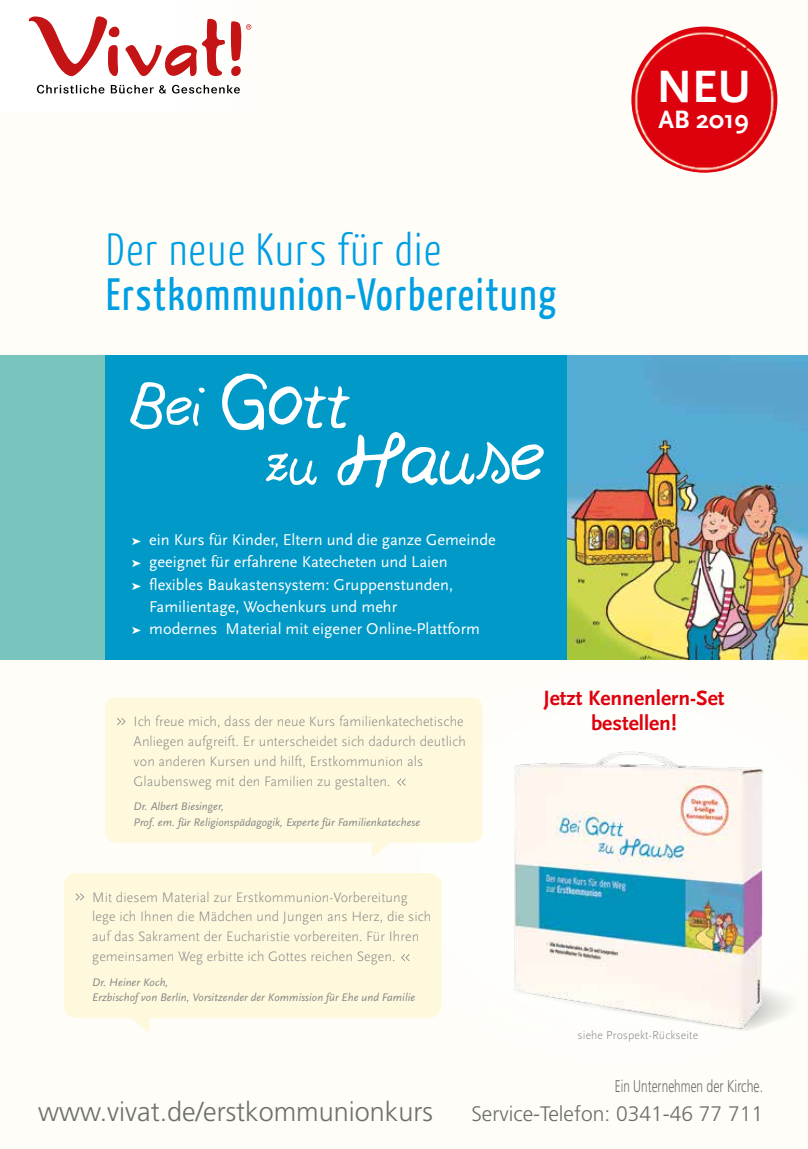
<style>
.page{position:relative;width:808px;height:1149px;background:#fff}
.page>*{position:absolute;margin:0;border:0;box-sizing:border-box;transform-origin:0 0}
.t1{font:700 47.25px "Scala Sans Pro";color:#fff}
.t2{font:45px "Yanone Kaffeesatz";letter-spacing:.04em;color:#009ee3}
.t3{font:300 45px "Yanone Kaffeesatz";letter-spacing:.04em;color:#009ee3}
.t4{font:300 27px "Frutiger LT Std";color:#6e6e6e}
.t5{font:700 26.25px "Scala Sans Pro";color:#fff}
.t6{font:700 21.6px/25.2px "Scala Sans Pro";color:#dd010d;text-align:center}
.t7{font:300 21px "Frutiger LT Std";color:#6e6e6e}
.t8{font:300 16.95px "Frutiger LT Std";color:#6e6e6e;scale:.7 1}
.t9{font:16.35px "Scala Sans Pro";color:#fff}
.t10{font:300 14.25px/20px "Scala Sans Pro";letter-spacing:.005em;color:#868786}
.t11{font:300 12px "Scala Sans Pro";letter-spacing:.005em;color:#868786}
.t12{font:italic 11.4px/15.8px "Scala Sans Pro";letter-spacing:.005em;color:#868786}
</style>
<div class="page">
<div style="left:0;top:0;width:808px;height:1148px;background:#fefdf7"></div>
<svg style="left:774px;top:992px;width:15px;height:28px"></svg>
<div style="left:0;top:0;width:302px;height:111px;background:#fff"></div>
<svg style="left:37px;top:85px;width:203px;height:8px"></svg>
<svg style="left:28px;top:16px;width:223px;height:61px"></svg>
<div style="left:0;top:355px;width:651px;height:304px;background:#0099c8"></div>
<div style="left:0;top:355px;width:104px;height:304px;background:#79c4bd"></div>
<img style="left:568px;top:355px;width:240px;height:304px">
<svg style="left:130px;top:373px;width:414px;height:114px"></svg>
<img style="left:514px;top:751px;width:260px;height:279px">
<img style="left:631px;top:27px;width:146px;height:146px;border-radius:73px">
<div style="left:105px;top:697px;width:378px;height:145px;background:#fef9dd;border-radius:11px"></div>
<div style="left:64px;top:872px;width:377px;height:145px;background:#fef9dd;border-radius:13px"></div>
<svg style="left:117px;top:718px;width:9px;height:7px"></svg>
<svg style="left:397px;top:778px;width:8px;height:7px"></svg>
<svg style="left:76px;top:893px;width:8px;height:7px"></svg>
<svg style="left:401px;top:954px;width:8px;height:7px"></svg>
<svg style="left:372px;top:842px;width:18px;height:15px"></svg>
<svg style="left:131px;top:1017px;width:19px;height:15px"></svg>
<h2 class="t3" style="left:106px;top:221px;width:336px">Der neue Kurs für die</h2>
<h2 class="t2" style="left:106px;top:266px;width:451px">Erstkommunion-Vorbereitung</h2>
<p class="t9" style="left:132px;top:530px;width:366px">➤ ein Kurs für Kinder, Eltern und die ganze Gemeinde</p>
<p class="t9" style="left:132px;top:552px;width:317px">➤ geeignet für erfahrene Katecheten und Laien</p>
<p class="t9" style="left:132px;top:574px;width:323px">➤ flexibles Baukastensystem: Gruppenstunden,</p>
<p class="t9" style="left:149px;top:596px;width:249px">Familientage, Wochenkurs und mehr</p>
<p class="t9" style="left:132px;top:618px;width:350px">➤ modernes Material mit eigener Online-Plattform</p>
<h1 class="t1" style="left:656px;top:59px;width:96px">NEU</h1>
<h3 class="t5" style="left:658px;top:104px;width:92px">AB 2019</h3>
<p class="t10" style="left:134px;top:711px;width:334px">Ich freue mich, dass der neue Kurs familienkatechetische Anliegen aufgreift. Er unterscheidet sich dadurch deutlich von anderen Kursen und hilft, Erstkommunion als Glaubensweg mit den Familien zu gestalten.</p>
<p class="t12" style="left:134px;top:798px;width:288px">Dr. Albert Biesinger,<br>Prof. em. für Religionspädagogik, Experte für Familienkatechese</p>
<p class="t10" style="left:92px;top:886px;width:341px">Mit diesem Material zur Erstkommunion-Vorbereitung lege ich Ihnen die Mädchen und Jungen ans Herz, die sich auf das Sakrament der Eucharistie vorbereiten. Für Ihren gemeinsamen Weg erbitte ich Gottes reichen Segen.</p>
<p class="t12" style="left:92px;top:973px;width:324px">Dr. Heiner Koch,<br>Erzbischof von Berlin, Vorsitzender der Kommission für Ehe und Familie</p>
<h3 class="t6" style="left:543px;top:685px;width:183px">Jetzt Kennenlern-Set bestellen!</h3>
<p class="t11" style="left:578px;top:1027px;width:122px">siehe Prospekt-Rückseite</p>
<p class="t8" style="left:615px;top:1075px;width:213px">Ein Unternehmen der Kirche.</p>
<h3 class="t4" style="left:38px;top:1096px;width:396px">www.vivat.de/erstkommunionkurs</h3>
<h3 class="t7" style="left:471px;top:1101px;width:293px">Service-Telefon: 0341-46 77 711</h3>
</div>
